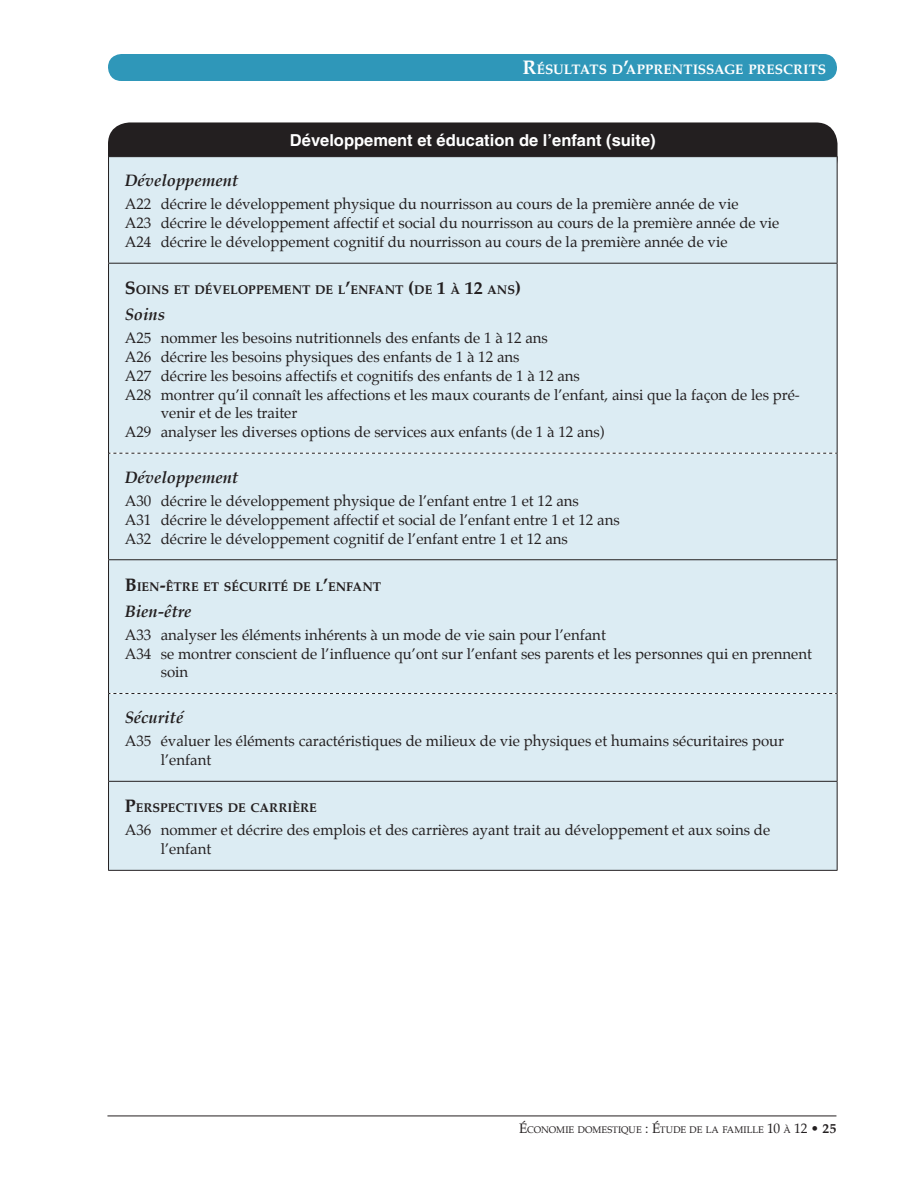
<style>
.page{position:relative;width:918px;height:1188px;background:#fff}
.page>*{position:absolute;margin:0;border:0;box-sizing:border-box;transform-origin:0 0}
.C_Head{font:italic 700 16.5px "Palatino";color:#231f20}
.table_title{font:700 16.5px "Helvetica";color:#fff}
.Bullet_RAP{font:15px/18.8px "Palatino";color:#231f20}
.t1{font:700 13.65px "Palatino";color:#fff}
.B_Head{font:700 12.6px "Palatino";color:#231f20}
.t2{font:9.45px "Palatino";color:#231f20}
.s1{font-size:19.5px}
.s2{font-size:18px}
.s3{font-size:13.5px}
.s4{font-weight:700;font-size:13.5px}
</style>
<div class="page">
<div style="left:108px;top:54px;width:729px;height:27px;background:#2f97b9;border-radius:14px"></div>
<hr style="left:107px;top:1116px;width:729px;height:1px;background:#231f20">
<div style="left:108px;top:122px;width:730px;height:58px;background:#231f20;border-radius:22px"></div>
<div style="left:109px;top:157px;width:728px;height:713px;background:#dcecf3"></div>
<hr style="left:108px;top:264px;width:1px;height:189px;background:#231f20">
<hr style="left:108px;top:453px;width:1px;height:106px;background:#231f20">
<hr style="left:108px;top:560px;width:1px;height:134px;background:#231f20">
<hr style="left:108px;top:694px;width:1px;height:87px;background:#231f20">
<hr style="left:108px;top:782px;width:1px;height:88px;background:#231f20">
<hr style="left:837px;top:264px;width:1px;height:189px;background:#231f20">
<hr style="left:837px;top:453px;width:1px;height:106px;background:#231f20">
<hr style="left:837px;top:560px;width:1px;height:134px;background:#231f20">
<hr style="left:837px;top:694px;width:1px;height:87px;background:#231f20">
<hr style="left:837px;top:782px;width:1px;height:88px;background:#231f20">
<hr style="left:108px;top:559px;width:730px;height:1px;background:#231f20">
<hr style="left:108px;top:157px;width:1px;height:106px;background:#231f20">
<hr style="left:837px;top:157px;width:1px;height:106px;background:#231f20">
<hr style="left:108px;top:263px;width:730px;height:1px;background:#231f20">
<svg style="left:109px;top:453px;width:728px;height:1px"></svg>
<svg style="left:109px;top:693px;width:728px;height:1px"></svg>
<hr style="left:108px;top:781px;width:730px;height:1px;background:#231f20">
<hr style="left:108px;top:870px;width:730px;height:1px;background:#231f20">
<p class="t1" style="left:522px;top:61px;width:305px"><span class="s1">R</span>ÉSULTATS D<span class="s1">’</span>APPRENTISSAGE PRESCRITS</p>
<p class="table_title" style="left:290px;top:130px;width:367px">Développement et éducation de l’enfant (suite)</p>
<p class="C_Head" style="left:125px;top:171px;width:115px">Développement</p>
<p class="Bullet_RAP" style="left:125px;top:196px;width:615px">A22 décrire le développement physique du nourrisson au cours de la première année de vie</p>
<p class="Bullet_RAP" style="left:125px;top:215px;width:656px">A23 décrire le développement affectif et social du nourrisson au cours de la première année de vie</p>
<p class="Bullet_RAP" style="left:125px;top:234px;width:604px">A24 décrire le développement cognitif du nourrisson au cours de la première année de vie</p>
<p class="B_Head" style="left:125px;top:282px;width:398px"><span class="s2">S</span> OINS ET DÉVELOPPEMENT DE L<span class="s2">’</span>ENFANT <span class="s2">(</span>DE <span class="s2">1</span> À <span class="s2">12</span> ANS<span class="s2">)</span></p>
<p class="C_Head" style="left:125px;top:305px;width:42px">Soins</p>
<p class="Bullet_RAP" style="left:125px;top:330px;width:425px">A25 nommer les besoins nutritionnels des enfants de 1 à 12 ans</p>
<p class="Bullet_RAP" style="left:125px;top:349px;width:396px">A26 décrire les besoins physiques des enfants de 1 à 12 ans</p>
<p class="Bullet_RAP" style="left:125px;top:368px;width:457px">A27 décrire les besoins affectifs et cognitifs des enfants de 1 à 12 ans</p>
<p class="Bullet_RAP" style="left:161px;top:386px;width:641px;text-indent:-36px">A28 montrer qu’il connaît les affections et les maux courants de l’enfant, ainsi que la façon de les pré&shy;venir et de les traiter</p>
<p class="Bullet_RAP" style="left:125px;top:424px;width:482px">A29 analyser les diverses options de services aux enfants (de 1 à 12 ans)</p>
<p class="C_Head" style="left:125px;top:467px;width:115px">Développement</p>
<p class="Bullet_RAP" style="left:125px;top:493px;width:456px">A30 décrire le développement physique de l’enfant entre 1 et 12 ans</p>
<p class="Bullet_RAP" style="left:125px;top:512px;width:497px">A31 décrire le développement affectif et social de l’enfant entre 1 et 12 ans</p>
<p class="Bullet_RAP" style="left:125px;top:530px;width:445px">A32 décrire le développement cognitif de l’enfant entre 1 et 12 ans</p>
<p class="B_Head" style="left:125px;top:579px;width:258px"><span class="s2">B</span>IEN<span class="s2">-</span>ÊTRE ET SÉCURITÉ DE L<span class="s2">’</span>ENFANT</p>
<p class="C_Head" style="left:125px;top:601px;width:68px">Bien-être</p>
<p class="Bullet_RAP" style="left:125px;top:627px;width:483px">A33 analyser les éléments inhérents à un mode de vie sain pour l’enfant</p>
<p class="Bullet_RAP" style="left:161px;top:645px;width:653px;text-indent:-36px">A34 se montrer conscient de l’influence qu’ont sur l’enfant ses parents et les personnes qui en prennent soin</p>
<p class="C_Head" style="left:125px;top:708px;width:60px">Sécurité</p>
<p class="Bullet_RAP" style="left:161px;top:733px;width:625px;text-indent:-36px">A35 évaluer les éléments caractéristiques de milieux de vie physiques et humains sécuritaires pour l’enfant</p>
<p class="B_Head" style="left:125px;top:800px;width:194px"><span class="s2">P</span>ERSPECTIVES DE CARRIÈRE</p>
<p class="Bullet_RAP" style="left:161px;top:822px;width:611px;text-indent:-36px">A36 nommer et décrire des emplois et des carrières ayant trait au développement et aux soins de l’enfant</p>
<p class="t2" style="left:519px;top:1123px;width:319px"><span class="s3">É</span>CONOMIE DOMESTIQUE <span class="s3">: É</span>TUDE DE LA FAMILLE <span class="s3">10</span> À <span class="s3">12 •</span> <span class="s4">25</span></p>
</div>
